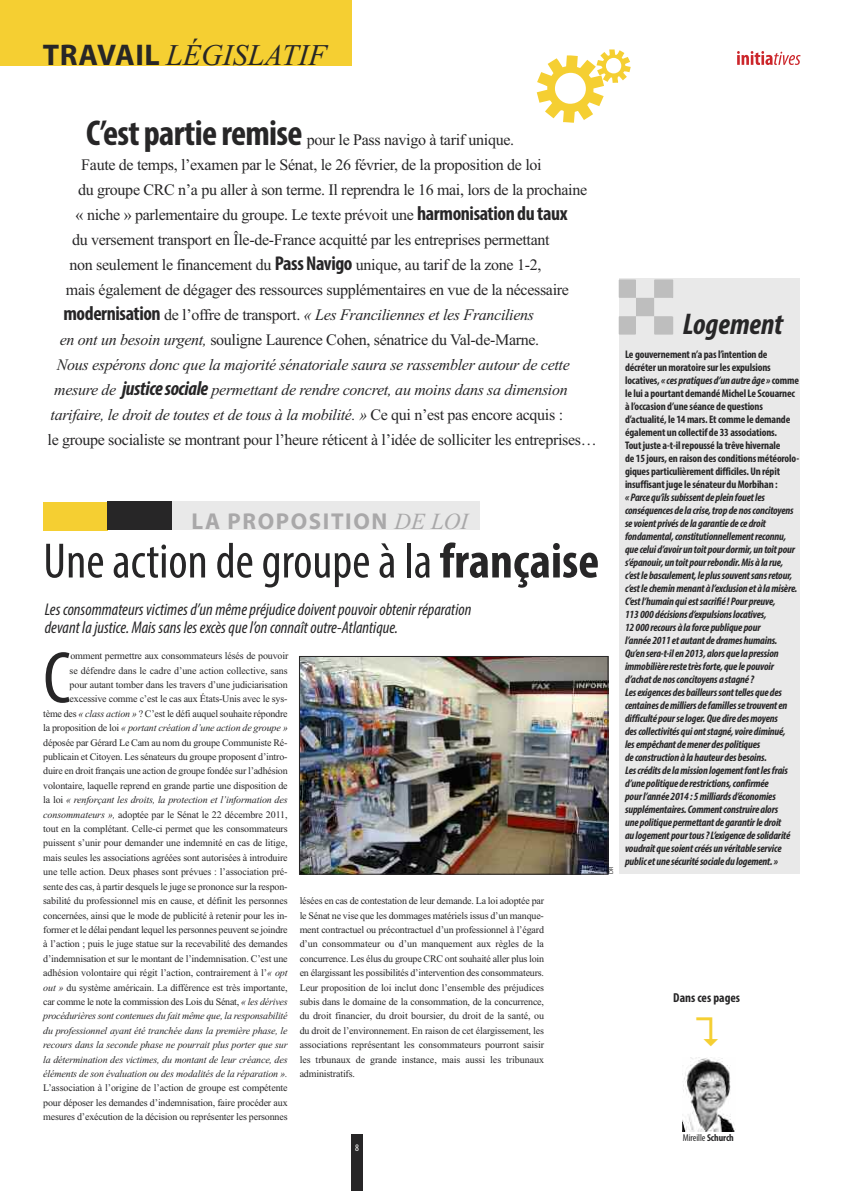
<style>
.page{position:relative;width:842px;height:1191px;background:#fff}
.page>*{position:absolute;margin:0;border:0;box-sizing:border-box;transform-origin:0 0}
.t1{font:condensed 73.9px "Myriad Pro";color:#272627}
.t2{font:condensed 50px "Myriad Pro";color:#272627}
.t3{font:700 condensed 36px "Myriad Pro";letter-spacing:-.02em;color:#272627}
.t4{font:italic 30px "Times New Roman";color:#272627}
.t5{font:italic 700 condensed 30px "Myriad Pro";color:#272627}
.t6{font:700 23px "Myriad Pro";letter-spacing:.07em;color:#a9a8a9}
.t7{font:italic condensed 17px/18px "Myriad Pro";color:#272627}
.t8{font:16px "Times New Roman";letter-spacing:-.02em;color:#272627}
.t9{font:italic 16px "Times New Roman";letter-spacing:-.02em;color:#272627}
.t10{font:700 condensed 13px "Myriad Pro";color:#272627}
.t11{font:italic 700 condensed 11px/13px "Myriad Pro";letter-spacing:-.015em;color:#272627}
.t12{font:700 condensed 11px/13px "Myriad Pro";letter-spacing:-.015em;color:#272627}
.t13{font:10px/14.4px "Times New Roman";letter-spacing:-.015em;color:#272627;text-align:justify}
.t14{font:condensed 10px "Myriad Pro";letter-spacing:-.005em;color:#272627}
.t15{font:condensed 10px "Myriad Pro";color:#fff}
.t16{font:6px "Myriad Pro";color:#272627}
.s1{font-family:"Myriad Pro";font-weight:700;font-style:normal}
.s2{font-family:"Myriad Pro";font-weight:700;font-stretch:condensed;font-size:20px}
.s3{font-family:"Myriad Pro";font-weight:700;font-style:normal;font-stretch:condensed;font-size:20px}
.s4{font-style:normal}
.s5{font-style:italic}
.s6{font-family:"Times New Roman";font-weight:400;font-style:italic}
.s7{font-weight:700}
</style>
<div class="page">
<div style="left:351px;top:1134px;width:12px;height:57px;background:#272627"></div>
<div style="left:0;top:0;width:351px;height:65px;background:#f5cf32"></div>
<svg style="left:537px;top:49px;width:94px;height:74px"></svg>
<svg style="left:737px;top:51px;width:63px;height:14px"></svg>
<div style="left:619px;top:278px;width:180px;height:596px;background:#e9e9e9"></div>
<div style="left:171px;top:502px;width:309px;height:28px;background:#e9e9e9"></div>
<div style="left:43px;top:502px;width:64px;height:28px;background:#f5cf32"></div>
<div style="left:107px;top:502px;width:64px;height:28px;background:#272627"></div>
<svg style="left:619px;top:279px;width:54px;height:55px"></svg>
<img style="left:301px;top:658px;width:305px;height:214px">
<div style="left:299px;top:656px;width:309px;height:218px;border:1px solid #272627"></div>
<img style="left:683px;top:1057px;width:52px;height:74px">
<h3 class="t4" style="left:43px;top:37px;width:285px"><span class="s1">TRAVAIL</span> LÉGISLATIF</h3>
<h3 class="t3" style="left:86px;top:120px;width:218px">c’est partie remise</h3>
<h3 class="t8" style="left:307px;top:130px;width:209px">pour le Pass navigo à tarif unique.</h3>
<h3 class="t8" style="left:81px;top:155px;width:462px">Faute de temps, l’examen par le Sénat, le 26 février, de la proposition de loi</h3>
<h3 class="t8" style="left:78px;top:180px;width:510px">du groupe CRC n’a pu aller à son terme. Il reprendra le 16 mai, lors de la prochaine</h3>
<h3 class="t8" style="left:76px;top:205px;width:493px">« niche » parlementaire du groupe. Le texte prévoit une <span class="s2">harmonisation du taux</span></h3>
<h3 class="t8" style="left:72px;top:230px;width:479px">du versement transport en Île-de-France acquitté par les entreprises permettant</h3>
<h3 class="t8" style="left:69px;top:255px;width:473px">non seulement le financement du <span class="s2">PassNavigo</span> unique, au tarif de la zone 1-2,</h3>
<h3 class="t8" style="left:66px;top:280px;width:504px">mais également de dégager des ressources supplémentaires en vue de la nécessaire</h3>
<h3 class="t9" style="left:63px;top:305px;width:472px"><span class="s3">modernisation</span> <span class="s4">de l’offre de transport.</span> « Les Franciliennes et les Franciliens</h3>
<h3 class="t8" style="left:60px;top:330px;width:481px"><span class="s5">en ont un besoin urgent,</span> souligne Laurence Cohen, sénatrice du Val-de-Marne.</h3>
<h3 class="t9" style="left:57px;top:355px;width:514px">Nous espérons donc que la majorité sénatoriale saura se rassembler autour de cette</h3>
<h3 class="t9" style="left:54px;top:380px;width:515px">mesure de <span class="s2">justicesociale</span> permettant de rendre concret, au moins dans sa dimension</h3>
<h3 class="t9" style="left:51px;top:405px;width:514px">tarifaire, le droit de toutes et de tous à la mobilité. » <span class="s4">Ce qui n’est pas encore acquis :</span></h3>
<h3 class="t8" style="left:48px;top:430px;width:551px">le groupe socialiste se montrant pour l’heure réticent à l’idée de solliciter les entreprises…</h3>
<h3 class="t6" style="left:192px;top:512px;width:278px">LA PROPOSITION <span class="s6">DE LOI</span></h3>
<h2 class="t2" style="left:43px;top:543px;width:557px">Une action de groupe à la <span class="s7">française</span></h2>
<h3 class="t7" style="left:45px;top:602px;width:428px">Les consommateursvictimesd’unmêmepréjudicedoiventpouvoirobtenir réparation devant lajustice. Mais sans lesexcèsquel’onconnaîtoutre-Atlantique.</h3>
<h1 class="t1" style="left:43px;top:651px;width:29px">C</h1>
<p class="t13" style="left:43px;top:648px;width:247px;text-align:right">omment permettre aux consommateurs lésés de pouvoir<br>se défendre dans le cadre d’une action collective, sans<br>pour autant tomber dans les travers d’une judiciarisation excessive comme c’est le cas aux États-Unis avec le sys-<br>tème des <span class="s5">« class action »</span> ? C’est le défi auquel souhaite répondre la proposition de loi <span class="s5">« portant création d’une action de groupe » </span>déposée par Gérard Le Cam au nom du groupe Communiste Ré&shy;publicain et Citoyen. Les sénateurs du groupe proposent d’intro&shy;duire en droit français une action de groupe fondée sur l’adhésion volontaire, laquelle reprend en grande partie une disposition de la loi <span class="s5">« renforçant les droits, la protection et l’information des consommateurs »,</span> adoptée par le Sénat le 22 décembre 2011, tout en la complétant. Celle-ci permet que les consommateurs puissent s’unir pour demander une indemnité en cas de litige, mais seules les associations agréées sont autorisées à introduire une telle action. Deux phases sont prévues : l’association pré&shy;sente des cas, à partir desquels le juge se prononce sur la respon&shy;sabilité du professionnel mis en cause, et définit les personnes concernées, ainsi que le mode de publicité à retenir pour les in&shy;former et le délai pendant lequel les personnes peuvent se joindre à l’action ; puis le juge statue sur la recevabilité des demandes d’indemnisation et sur le montant de l’indemnisation. C’est une adhésion volontaire qui régit l’action, contrairement à l’<span class="s5">« opt out »</span> du système américain. La différence est très importante, car comme le note la commission des Lois du Sénat, <span class="s5">« les dérives procédurières sont contenues du fait même que, la responsabilité du professionnel ayant été tranchée dans la première phase, le recours dans la seconde phase ne pourrait plus porter que sur la détermination des victimes, du montant de leur créance, des éléments de son évaluation ou des modalités de la réparation ».</span></p>
<p class="t13" style="left:43px;top:1080px;width:246px">L’association à l’origine de l’action de groupe est compétente pour déposer les demandes d’indemnisation, faire procéder aux mesures d’exécution de la décision ou représenter les personnes</p>
<p class="t13" style="left:300px;top:893px;width:246px">lésées en cas de contestation de leur demande. La loi adoptée par le Sénat ne vise que les dommages matériels issus d’un manque&shy;ment contractuel ou précontractuel d’un professionnel à l’égard d’un consommateur ou d’un manquement aux règles de la concurrence. Les élus du groupe CRC ont souhaité aller plus loin en élargissant les possibilités d’intervention des consommateurs.<br>Leur proposition de loi inclut donc l’ensemble des préjudices subis dans le domaine de la consommation, de la concurrence, du droit financier, du droit boursier, du droit de la santé, ou du droit de l’environnement. En raison de cet élargissement, les associations représentant les consommateurs pourront saisir les trbunaux de grande instance, mais aussi les tribunaux administratifs.</p>
<p class="t15" style="left:355px;top:1144px;width:5px">8</p>
<p class="t16" style="left:609px;top:874px;width:9px;rotate:-90deg">DR</p>
<h3 class="t5" style="left:683px;top:314px;width:102px">Logement</h3>
<p class="t12" style="left:625px;top:348px;width:176px">le gouvernement n’a pasl’intention de décréter unmoratoire surles expulsions locatives,<span class="s5">«ces pratiques d’un autre âge»</span>comme le lui a pourtant demandémichelle Scouarnec à l’occasion d’une séance de questions d’actualité, le 14mars.etcomme le demande également un collectif de 33 associations.<br>Toutjuste a-t-ilrepoussé la trêve hivernale<br>de 15 jours, en raison desconditionsmétéorolo&shy;giques particulièrement difficiles. un répit insuffisantjuge le sénateur dumorbihan :</p>
<p class="t11" style="left:625px;top:491px;width:174px">«Parce qu’ilssubissent de plein fouetles conséquences dela crise,trop de nosconcitoyens sevoient privés dela garantie dece droit fondamental,constitutionnellementreconnu, quecelui d’avoir un toit pour dormir, un toit pour s’épanouir, un toit pourrebondir.Mis à la rue, c’estle basculement,le plussouventsansretour, c’estlecheminmenant à l’exclusion et à lamisère.<br>C’estl’humain quiestsacrifié!Pour preuve,<br>113 000 décisions d’expulsionslocatives,<br>12 000 recours à la force publique pour<br>l’année 2011 et autant de drames humains.<br>Qu’en sera-t-ilen 2013, alors quela pression immobilièrerestetrèsforte, quele pouvoir d’achat de nosconcitoyens a stagné?<br>Lesexigences des bailleurssonttelles que des centaines demilliers defamillessetrouventen difficulté pourseloger.Que dire desmoyens descollectivités qui ontstagné,voire diminué, lesempêchant demener des politiques deconstruction à la hauteur des besoins.<br>Lescrédits delamission logementfontlesfrais d’une politique derestrictions,confirmée pourl’année 2014 : 5milliards d’économies supplémentaires.Commentconstruire alors<br>une politique permettant de garantirle droit<br>au logement pourtous?L’exigence desolidarité voudrait quesoientcréés un véritableservice publicet unesécuritésociale du logement.»</p>
<h3 class="t10" style="left:673px;top:993px;width:68px">Dans ces pages</h3>
<p class="t14" style="left:683px;top:1133px;width:53px">Mireille<span class="s7">Schurch</span></p>
</div>
